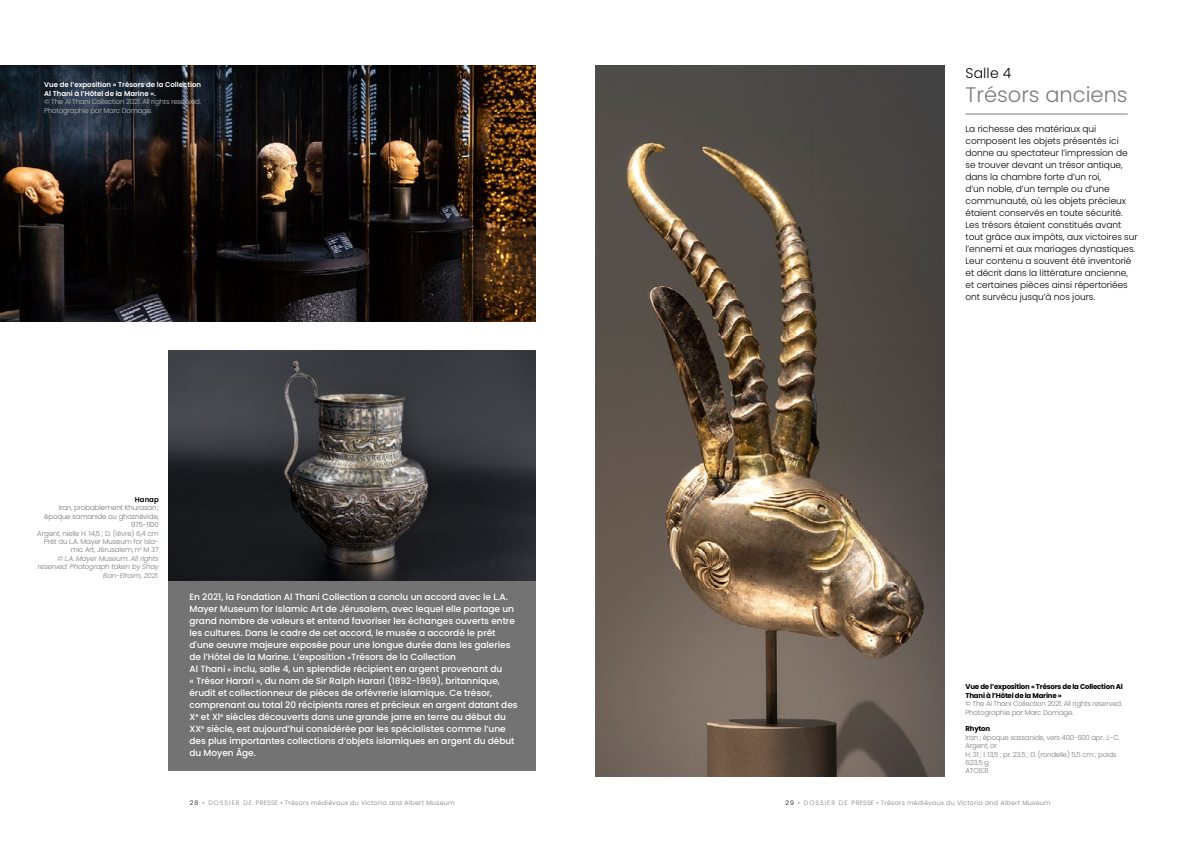
<style>
.page{position:relative;width:1191px;height:842px;background:#fff}
.page>*{position:absolute;margin:0;border:0;box-sizing:border-box;transform-origin:0 0}
.t1{font:300 21px "Poppins";color:#7c7b7b}
.t2{font:300 14px "Poppins";letter-spacing:.01em;color:#000}
.t3{font:500 9px/12px "Poppins";letter-spacing:-.005em;color:#fff}
.t4{font:300 9px/12px "Poppins";letter-spacing:-.005em;color:#000}
.t5{font:300 7px/8.4px "Poppins";letter-spacing:-.03em;color:#7c7b7b}
.t6{font:700 7px/8.4px "Poppins";letter-spacing:-.03em;color:#000}
.t7{font:300 7px/8.4px "Poppins";letter-spacing:-.03em;color:#bcbcbc}
.t8{font:600 7px/8.4px "Poppins";color:#fff}
.t9{font:300 7px/8.4px "Poppins";letter-spacing:-.02em;color:#747373;text-align:right}
.t10{font:600 7px "Poppins";color:#000}
.t11{font:300 6.3px "Poppins";letter-spacing:.045em;color:#7c7b7b}
.s1{font-style:italic}
.s2{font-weight:600;font-size:7px}
.s3{color:#000}
</style>
<div class="page">
<hr style="left:965px;top:114px;width:162px;height:1px;background:#7c7b7b">
<img style="left:595px;top:65px;width:349px;height:712px">
<img style="left:0;top:65px;width:535px;height:257px">
<div style="left:169px;top:580px;width:367px;height:191px;background:#747373"></div>
<img style="left:169px;top:350px;width:367px;height:230px">
<p class="t8" style="left:44px;top:81px;width:158px">Vue de l’exposition « Trésors de la Collection<br>Al Thani à l’Hôtel de la Marine ».</p>
<p class="t7" style="left:44px;top:98px;width:158px">© The Al Thani Collection 2021. All rights reserved.<br>Photographie par Marc Domage.</p>
<p class="t10" style="left:135px;top:495px;width:25px">Hanap</p>
<p class="t9" style="left:44px;top:504px;width:116px">Iran, probablement Khurasan; époque samanide ou ghaznévide,<br>975-1100</p>
<p class="t5" style="left:37px;top:529px;width:123px;text-align:right">Argent, nielle H. 14,5 ; D. (lèvre) 6,4 cm<br>Prêt du L.A. Mayer Museum for Isla&shy;mic Art, Jérusalem, n<sup>o</sup> M 37<br><span class="s1">© L.A. Mayer Museum. All rights reserved. Photograph taken by Shay<br>Ban-Efraim, 2021.</span></p>
<p class="t3" style="left:189px;top:591px;width:330px">En 2021, la Fondation Al Thani Collection a conclu un accord avec le L.A.<br>Mayer Museum for Islamic Art de Jérusalem, avec lequel elle partage un grand nombre de valeurs et entend favoriser les échanges ouverts entre les cultures. Dans le cadre de cet accord, le musée a accordé le prêt d'une oeuvre majeure exposée pour une longue durée dans les galeries de l’Hôtel de la Marine. L’exposition <span class="s2">«</span>Trésors de la Collection<br>Al Thani <span class="s2">»</span> inclu, salle 4, un splendide récipient en argent provenant du<br>« Trésor Harari », du nom de Sir Ralph Harari (1892-1969), britannique, érudit et collectionneur de pièces de orfévrerie islamique. Ce trésor, comprenant au total 20 récipients rares et précieux en argent datant des X<sup>e</sup> et Xl<sup>e</sup> siècles découverts dans une grande jarre en terre au début du XX<sup>e</sup> siècle, est aujourd’hui considérée par les spécialistes comme l’une des plus importantes collections d’objets islamiques en argent du début du Moyen Âge.</p>
<h2 class="t2" style="left:965px;top:65px;width:47px">Salle 4</h2>
<h1 class="t1" style="left:965px;top:82px;width:164px">Trésors anciens</h1>
<p class="t4" style="left:965px;top:123px;width:174px">La richesse des matériaux qui composent les objets présentés ici donne au spectateur l’impression de se trouver devant un trésor antique, dans la chambre forte d’un roi,<br>d’un noble, d’un temple ou d’une communauté, où les objets précieux étaient conservés en toute sécurité.<br>Les trésors étaient constitués avant tout grâce aux impôts, aux victoires sur l’ennemi et aux mariages dynastiques.<br>Leur contenu a souvent été inventorié et décrit dans la littérature ancienne, et certaines pièces ainsi répertoriées ont survécu jusqu’à nos jours.</p>
<p class="t6" style="left:965px;top:683px;width:159px">Vue de l’exposition « Trésors de la Collection Al<br>Thani à l’Hôtel de la Marine »</p>
<p class="t5" style="left:965px;top:700px;width:158px">© The Al Thani Collection 2021. All rights reserved.<br>Photographie par Marc Domage.</p>
<p class="t6" style="left:965px;top:725px;width:26px">Rhyton</p>
<p class="t5" style="left:965px;top:733px;width:156px">Iran ; époque sassanide, vers 400-600 apr. J.-C.<br>Argent, or<br>H. 31 ; l. 13,5 ; pr. 23,5 ; D. (rondelle) 5,5 cm ; poids<br>623,5 g<br>ATC631</p>
<p class="t11" style="left:190px;top:799px;width:266px"><span class="s3">2 8</span> • DOSSIER DE PRESSE • Trésors médiévaux du Victoria and Albert Museum</p>
<p class="t11" style="left:785px;top:799px;width:267px"><span class="s3">2 9</span> • DOSSIER DE PRESSE • Trésors médiévaux du Victoria and Albert Museum</p>
</div>
